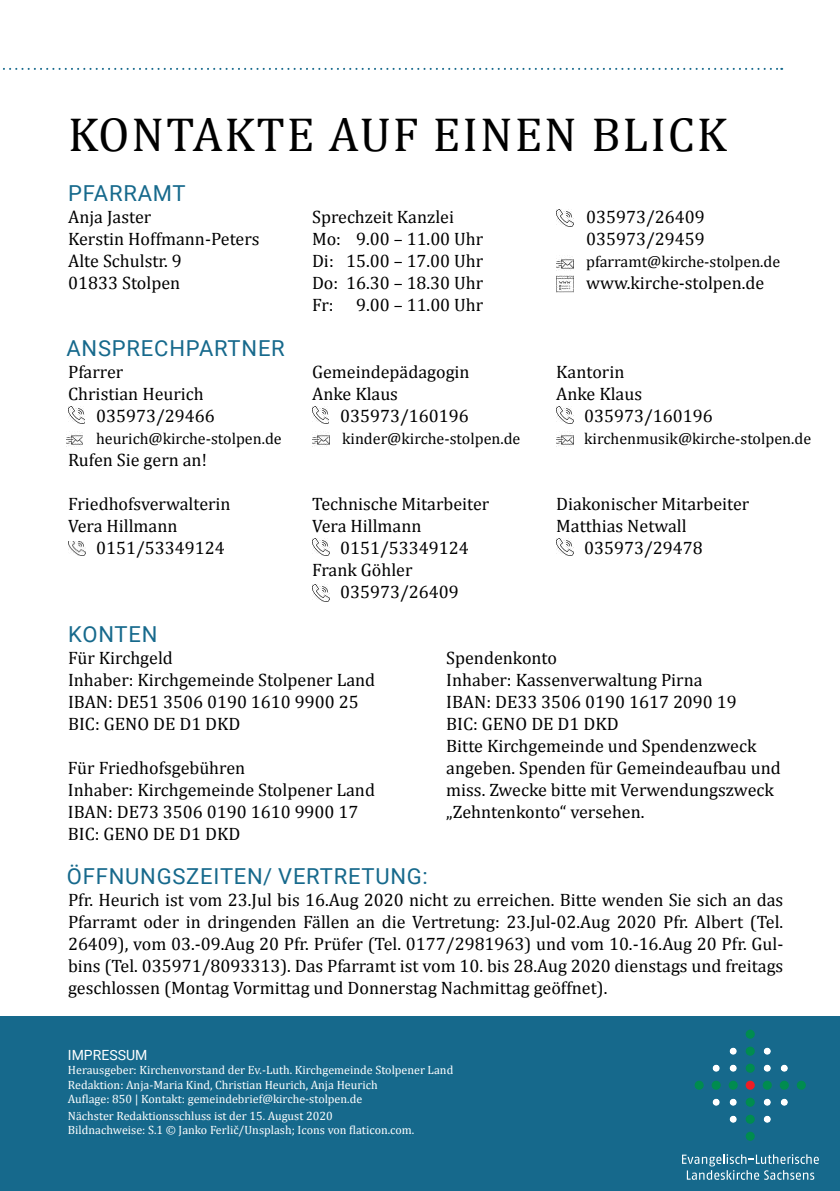
<style>
.page{position:relative;width:840px;height:1191px;background:#fff}
.page>*{position:absolute;margin:0;border:0;box-sizing:border-box;transform-origin:0 0}
.t1{font:48px "Cambria";letter-spacing:.04em;color:#000}
.t2{font:22px "Roboto";letter-spacing:.035em;color:#16698c}
.t3{font:18px/22px "Cambria";color:#000}
.t4{font:16px "Cambria";color:#000}
.t5{font:14px "Roboto";color:#fff}
.t6{font:12px/14.4px "Cambria";color:#fff}
</style>
<div class="page">
<img style="left:556px;top:255px;width:17px;height:16px">
<img style="left:556px;top:210px;width:17px;height:17px">
<img style="left:556px;top:275px;width:17px;height:17px">
<div style="left:0;top:1016px;width:839px;height:175px;background:#16698c"></div>
<img style="left:556px;top:539px;width:17px;height:17px">
<img style="left:312px;top:584px;width:17px;height:17px">
<img style="left:312px;top:539px;width:17px;height:17px">
<img style="left:68px;top:541px;width:17px;height:15px">
<img style="left:66px;top:431px;width:17px;height:16px">
<img style="left:68px;top:407px;width:16px;height:17px">
<img style="left:312px;top:431px;width:17px;height:16px">
<img style="left:312px;top:407px;width:16px;height:17px">
<img style="left:556px;top:431px;width:17px;height:16px">
<img style="left:556px;top:407px;width:17px;height:17px">
<svg style="left:682px;top:1154px;width:136px;height:25px"></svg>
<div style="left:745px;top:1114px;width:9px;height:9px;background:#008c4f;border-radius:50%"></div>
<div style="left:745px;top:1131px;width:9px;height:9px;background:#008c4f;border-radius:50%"></div>
<div style="left:745px;top:1046px;width:9px;height:9px;background:#136d83;border-radius:50%"></div>
<div style="left:745px;top:1029px;width:9px;height:9px;background:#008c4f;border-radius:50%"></div>
<div style="left:779px;top:1080px;width:9px;height:9px;background:#008c4f;border-radius:50%"></div>
<div style="left:796px;top:1080px;width:9px;height:9px;background:#008c4f;border-radius:50%"></div>
<div style="left:711px;top:1080px;width:9px;height:9px;background:#126e82;border-radius:50%"></div>
<div style="left:694px;top:1080px;width:9px;height:9px;background:#008c4f;border-radius:50%"></div>
<svg style="left:712px;top:1047px;width:75px;height:75px"></svg>
<svg style="left:3px;top:68px;width:778px;height:2px"></svg>
<h1 class="t1" style="left:68px;top:106px;width:660px">KONTAKTE AUF EINEN BLICK</h1>
<p class="t2" style="left:68px;top:178px;width:119px">PFARRAMT</p>
<p class="t3" style="left:68px;top:206px;width:193px">Anja Jaster<br>Kerstin Hoffmann-Peters<br>Alte Schulstr. 9<br>01833 Stolpen</p>
<p class="t2" style="left:66px;top:332px;width:220px">ANSPRECHPARTNER</p>
<p class="t3" style="left:68px;top:360px;width:57px">Pfarrer</p>
<p class="t3" style="left:68px;top:382px;width:137px">Christian Heurich</p>
<p class="t3" style="left:96px;top:404px;width:120px">035973/29466</p>
<p class="t4" style="left:96px;top:429px;width:187px">heurich@kirche-stolpen.de</p>
<p class="t3" style="left:68px;top:448px;width:140px">Rufen Sie gern an!</p>
<p class="t3" style="left:68px;top:492px;width:164px">Friedhofsverwalterin<br>Vera Hillmann</p>
<p class="t3" style="left:96px;top:536px;width:130px">0151/53349124</p>
<p class="t2" style="left:68px;top:618px;width:91px">KONTEN</p>
<p class="t3" style="left:312px;top:206px;width:173px">Sprechzeit Kanzlei<br>Mo: 9.00 – 11.00 Uhr<br>Di: 15.00 – 17.00 Uhr<br>Do: 16.30 – 18.30 Uhr<br>Fr: 9.00 – 11.00 Uhr</p>
<p class="t3" style="left:312px;top:360px;width:159px">Gemeindepädagogin<br>Anke Klaus</p>
<p class="t3" style="left:340px;top:404px;width:130px">035973/160196</p>
<p class="t4" style="left:342px;top:429px;width:180px">kinder@kirche-stolpen.de</p>
<p class="t3" style="left:312px;top:492px;width:178px">Technische Mitarbeiter<br>Vera Hillmann</p>
<p class="t3" style="left:312px;top:536px;width:158px;text-indent:28px">0151/53349124<br>Frank Göhler</p>
<p class="t3" style="left:340px;top:580px;width:120px">035973/26409</p>
<p class="t3" style="left:586px;top:206px;width:120px">035973/26409<br>035973/29459</p>
<p class="t4" style="left:586px;top:253px;width:195px">pfarramt@kirche-stolpen.de</p>
<p class="t3" style="left:586px;top:272px;width:179px">www.kirche-stolpen.de</p>
<p class="t3" style="left:556px;top:360px;width:70px">Kantorin</p>
<p class="t3" style="left:556px;top:382px;width:87px">Anke Klaus</p>
<p class="t3" style="left:584px;top:404px;width:130px">035973/160196</p>
<p class="t4" style="left:584px;top:429px;width:228px">kirchenmusik@kirche-stolpen.de</p>
<p class="t3" style="left:556px;top:492px;width:194px">Diakonischer Mitarbeiter</p>
<p class="t3" style="left:556px;top:514px;width:132px">Matthias Netwall</p>
<p class="t3" style="left:584px;top:536px;width:120px">035973/29478</p>
<p class="t3" style="left:68px;top:646px;width:308px">Für Kirchgeld<br>Inhaber: Kirchgemeinde Stolpener Land<br>IBAN: DE51 3506 0190 1610 9900 25<br>BIC: GENO DE D1 DKD</p>
<p class="t3" style="left:446px;top:646px;width:336px">Spendenkonto<br>Inhaber: Kassenverwaltung Pirna<br>IBAN: DE33 3506 0190 1617 2090 19<br>BIC: GENO DE D1 DKD<br>Bitte Kirchgemeinde und Spendenzweck angeben. Spenden für Gemeindeaufbau und miss. Zwecke bitte mit Verwendungszweck „Zehntenkonto“ versehen.</p>
<p class="t3" style="left:68px;top:756px;width:308px">Für Friedhofsgebühren<br>Inhaber: Kirchgemeinde Stolpener Land<br>IBAN: DE73 3506 0190 1610 9900 17<br>BIC: GENO DE D1 DKD</p>
<p class="t2" style="left:67px;top:860px;width:362px">ÖFFNUNGSZEITEN/ VERTRETUNG:</p>
<p class="t3" style="left:68px;top:888px;width:716px;text-align:justify">Pfr. Heurich ist vom 23.Jul bis 16.Aug 2020 nicht zu erreichen. Bitte wenden Sie sich an das Pfarramt oder in dringenden Fällen an die Vertretung: 23.Jul-02.Aug 2020 Pfr. Albert (Tel.<br>26409), vom 03.-09.Aug 20 Pfr. Prüfer (Tel. 0177/2981963) und vom 10.-16.Aug 20 Pfr. Gul&shy;bins (Tel. 035971/8093313). Das Pfarramt ist vom 10. bis 28.Aug 2020 dienstags und freitags geschlossen (Montag Vormittag und Donnerstag Nachmittag geöffnet).</p>
<p class="t5" style="left:68px;top:1045px;width:81px">IMPRESSUM</p>
<p class="t6" style="left:68px;top:1063px;width:386px">Herausgeber: Kirchenvorstand der Ev.-Luth. Kirchgemeinde Stolpener Land<br>Redaktion: Anja-Maria Kind, Christian Heurich, Anja Heurich<br>Auflage: 850 | Kontakt: gemeindebrief@kirche-stolpen.de</p>
<p class="t6" style="left:68px;top:1108px;width:348px">Nächster Redaktionsschluss ist der 15. August 2020<br>Bildnachweise: S.1 © Janko Ferlič/Unsplash; Icons von flaticon.com.</p>
</div>
